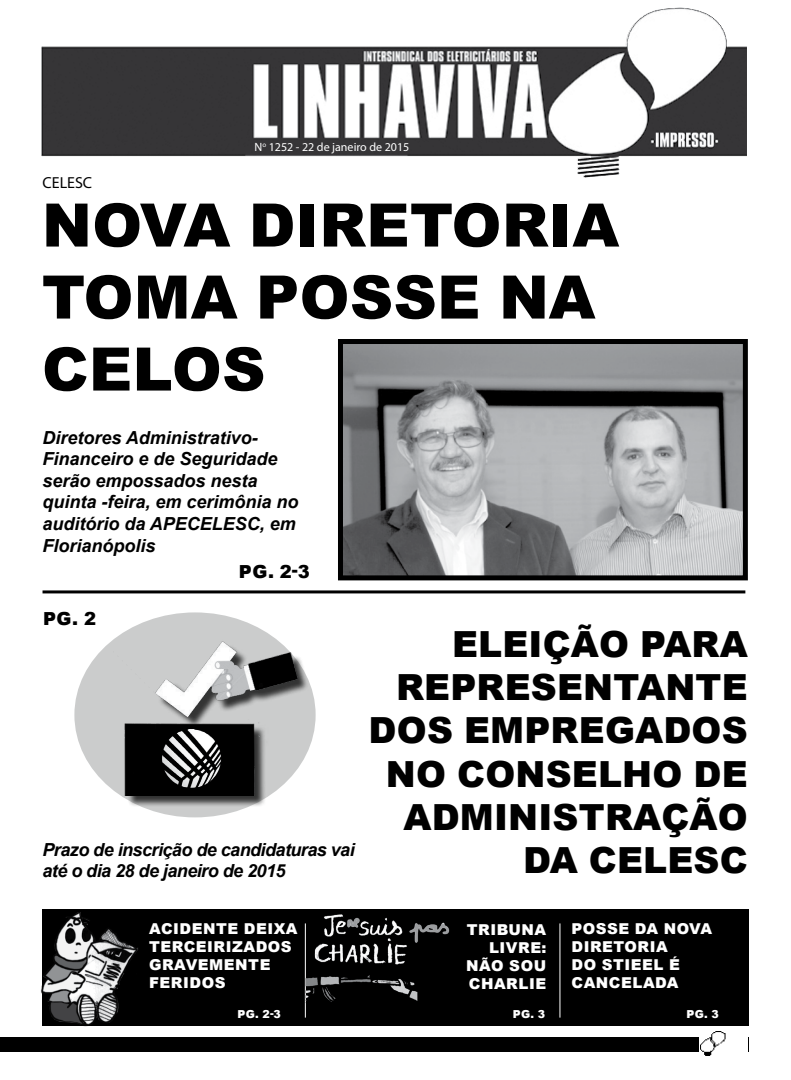
<style>
.page{position:relative;width:791px;height:1080px;background:#fff}
.page>*{position:absolute;margin:0;border:0;box-sizing:border-box;transform-origin:0 0}
.t1{font:900 60px/72px "Arial";letter-spacing:.005em;color:#000}
.t2{font:900 36px/43.2px "Arial";letter-spacing:.005em;color:#000;text-align:right}
.t3{font:italic 700 18px/21.6px "Arial";color:#000}
.t4{font:italic 700 18px/21.6px "Arial";letter-spacing:-.03em;color:#000}
.t5{font:900 18px "Arial";color:#000}
.t6{font:16px "Myriad Pro";color:#000}
.t7{font:900 15px/18px "Arial";letter-spacing:.035em;color:#fff}
.t8{font:12px "Myriad Pro";color:#fff}
.t9{font:900 11px "Arial";color:#fff}
</style>
<div class="page">
<img style="left:41px;top:7px;width:706px;height:171px">
<div style="left:42px;top:910px;width:706px;height:116px;background:#000"></div>
<hr style="left:305px;top:923px;width:1px;height:95px;background:#fff">
<hr style="left:559px;top:923px;width:1px;height:95px;background:#fff">
<img style="left:41px;top:912px;width:97px;height:115px">
<hr style="left:43px;top:590px;width:702px;height:3px;background:#000">
<img style="left:344px;top:345px;width:398px;height:229px">
<div style="left:338px;top:339px;width:410px;height:241px;border:5px solid #000"></div>
<div style="left:74px;top:612px;width:242px;height:205px;background:#cbcccc;border-radius:50%"></div>
<div style="left:125px;top:644px;width:184px;height:164px;background:#000;opacity:.75"></div>
<img style="left:114px;top:635px;width:184px;height:160px">
<img style="left:153px;top:730px;width:77px;height:60px">
<img style="left:304px;top:914px;width:146px;height:92px">
<div style="left:0;top:1037px;width:748px;height:15px;background:#000"></div>
<img style="left:699px;top:1031px;width:48px;height:24px">
<p class="t6" style="left:43px;top:173px;width:51px">CELESC</p>
<p class="t8" style="left:254px;top:140px;width:156px">N<sup>o</sup> 1252 - 22 de janeiro de 2015</p>
<h1 class="t1" style="left:42px;top:187px;width:579px">NOVA DIRETORIA<br>TOMA POSSE NA<br>CELOS</h1>
<p class="t3" style="left:43px;top:427px;width:258px">Diretores Administrativo-<br>Financeiro e de Seguridade serão empossados nesta quinta -feira, em cerimônia no auditório da APECELESC, em<br>Florianópolis</p>
<p class="t5" style="left:43px;top:606px;width:55px">PG. 2</p>
<p class="t5" style="left:239px;top:559px;width:72px">PG. 2-3</p>
<p class="t4" style="left:43px;top:839px;width:314px">Prazo de inscrição de candidaturas vai até o dia 28 de janeiro de 2015</p>
<h2 class="t2" style="left:369px;top:621px;width:381px">ELEIÇÃO PARA<br>REPRESENTANTE<br>DOS EMPREGADOS<br>NO CONSELHO DE<br>ADMINISTRAÇÃO<br>DA CELESC</h2>
<p class="t7" style="left:571px;top:919px;width:142px">POSSE DA NOVA<br>DIRETORIA<br>DO STIEEL É<br>CANCELADA</p>
<p class="t7" style="left:149px;top:919px;width:150px">ACIDENTE DEIXA<br>TERCEIRIZADOS<br>GRAVEMENTE<br>FERIDOS</p>
<p class="t9" style="left:237px;top:1006px;width:45px">PG. 2-3</p>
<p class="t9" style="left:513px;top:1006px;width:34px">PG. 3</p>
<p class="t9" style="left:686px;top:1006px;width:34px">PG. 3</p>
<p class="t7" style="left:466px;top:920px;width:82px;text-align:right">TRIBUNA<br>LIVRE:<br>NÃO SOU<br>CHARLIE</p>
</div>
